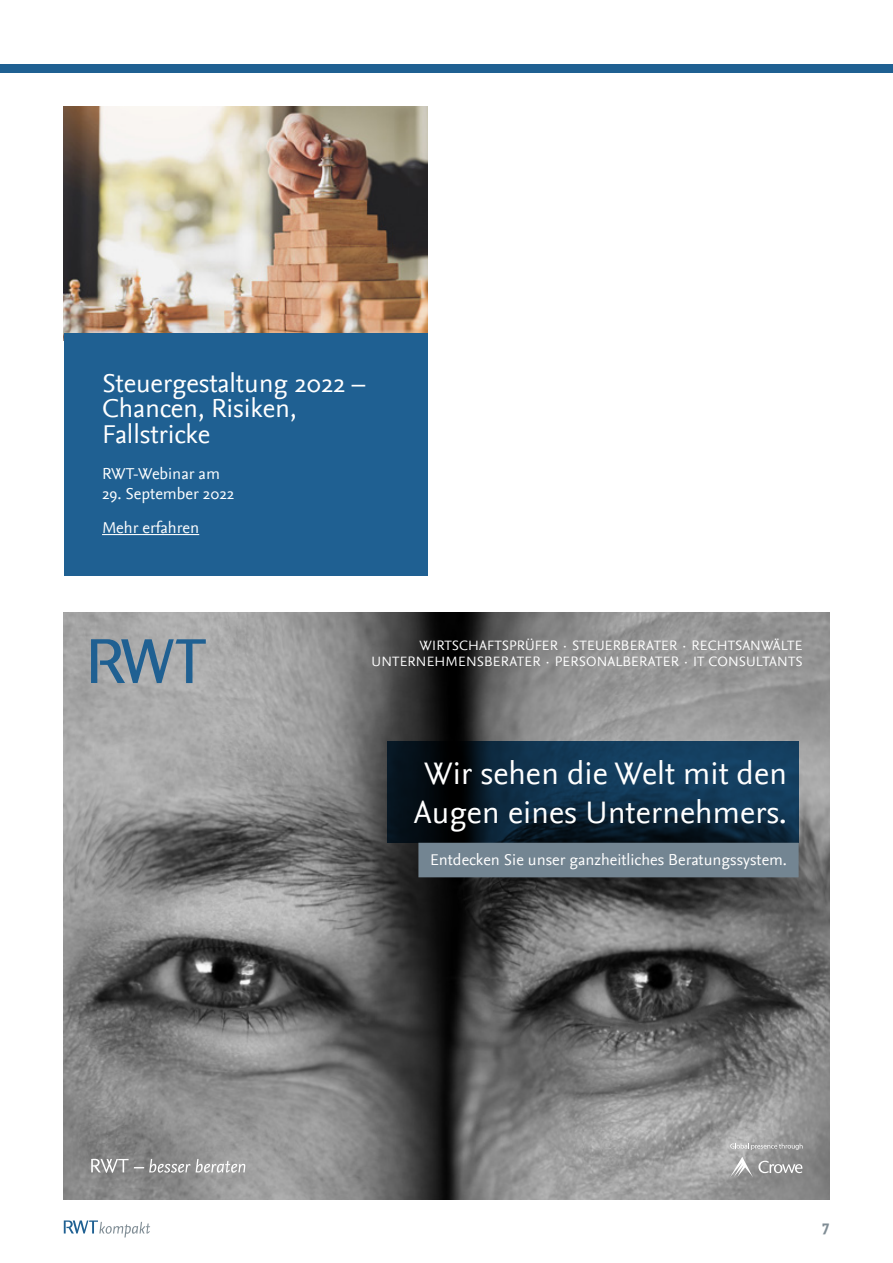
<style>
.page{position:relative;width:893px;height:1263px;background:#fff}
.page>*{position:absolute;margin:0;border:0;box-sizing:border-box;transform-origin:0 0}
.t1{font:32.55px/39.2px "Nexus Sans OT";color:#fff;text-align:center}
.t2{font:27px/25.5px "Nexus Sans OT";letter-spacing:-.005em;color:#fff}
.t3{font:16.5px/34.5px "Nexus Sans OT";color:#fff}
.t4{font:700 16.5px "Nexus Sans OT";color:#808d95}
.t5{font:16.35px "Nexus Sans OT";color:#fff}
.t6{font:14.1px/16.2px "Nexus Sans OT";letter-spacing:.01em;color:#fff;text-align:right}
</style>
<div class="page">
<div style="left:0;top:64px;width:893px;height:8px;background:#1f6092"></div>
<svg style="left:64px;top:1220px;width:86px;height:17px"></svg>
<img style="left:64px;top:612px;width:765px;height:587px">
<svg style="left:388px;top:741px;width:411px;height:102px;background:#0c283d"></svg>
<div style="left:418px;top:843px;width:381px;height:34px;background:#738592"></div>
<svg style="left:91px;top:639px;width:115px;height:44px;background:#758ea2"></svg>
<svg style="left:730px;top:1143px;width:73px;height:7px"></svg>
<svg style="left:730px;top:1157px;width:73px;height:20px"></svg>
<svg style="left:91px;top:1159px;width:99px;height:14px"></svg>
<svg style="left:196px;top:1159px;width:49px;height:14px"></svg>
<img style="left:64px;top:106px;width:363px;height:228px">
<div style="left:64px;top:334px;width:363px;height:242px;background:#1f6092"></div>
<hr style="left:102px;top:534px;width:97px;height:1px;background:#fff">
<h2 class="t2" style="left:102px;top:371px;width:265px">Steuergestaltung 2022 –<br>Chancen, Risiken,<br>Fallstricke</h2>
<p class="t3" style="left:102px;top:457px;width:119px">RWT-Webinar am</p>
<p class="t3" style="left:102px;top:476px;width:134px">29. September 2022<br>Mehr erfahren</p>
<p class="t6" style="left:372px;top:637px;width:432px">WIRTSCHAFTSPRÜFER · STEUERBERATER · RECHTSANWÄLTE<br>UNTERNEHMENSBERATER · PERSONALBERATER · IT CONSULTANTS</p>
<h1 class="t1" style="left:414px;top:755px;width:375px">Wir sehen die Welt mit den<br>Augen eines Unternehmers.</h1>
<p class="t5" style="left:430px;top:851px;width:359px">Entdecken Sie unser ganzheitliches Beratungssystem.</p>
<p class="t4" style="left:823px;top:1216px;width:8px">7</p>
</div>
